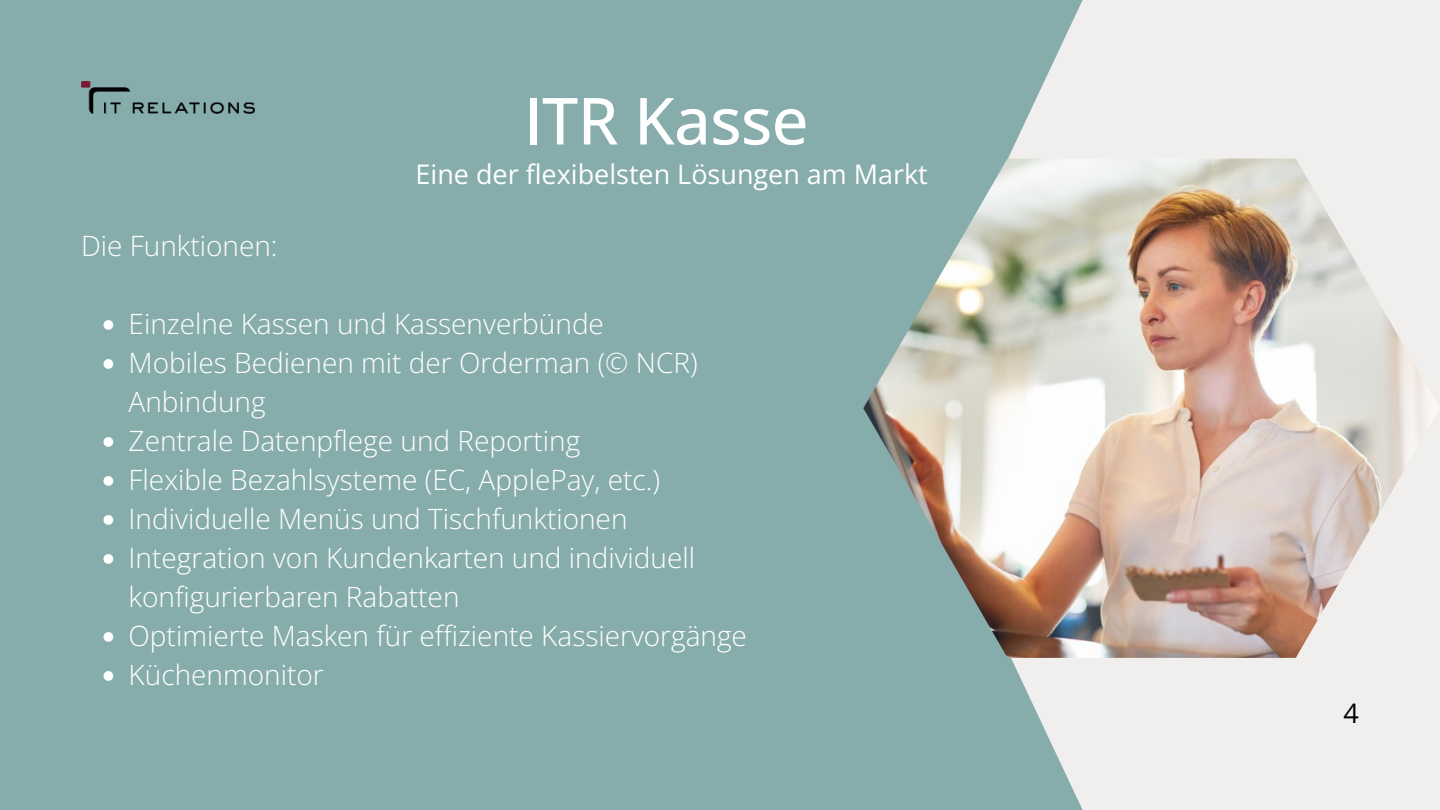
<style>
.page{position:relative;width:1440px;height:810px;background:#86acab}
.page>*{position:absolute;margin:0;border:0;box-sizing:border-box;transform-origin:0 0}
.t1{font:500 65px "Open Sans";letter-spacing:-.01em;color:#fff}
.t2{font:300 28px/39px "Open Sans";color:#fff}
.t3{font:27px "Open Sans";color:#fff}
.t4{font:27px "Open Sans";color:#000}
</style>
<div class="page">
<svg style="left:1007px;top:0;width:433px;height:810px;background:#e7e8e7"></svg>
<img style="left:863px;top:159px;width:577px;height:499px">
<svg style="left:104px;top:320px;width:9px;height:10px"></svg>
<svg style="left:104px;top:359px;width:9px;height:10px"></svg>
<svg style="left:104px;top:437px;width:9px;height:10px"></svg>
<svg style="left:104px;top:476px;width:9px;height:10px"></svg>
<svg style="left:104px;top:515px;width:9px;height:10px"></svg>
<svg style="left:104px;top:554px;width:9px;height:10px"></svg>
<svg style="left:104px;top:632px;width:9px;height:10px"></svg>
<svg style="left:104px;top:671px;width:9px;height:10px"></svg>
<img style="left:81px;top:81px;width:173px;height:33px">
<p class="t2" style="left:81px;top:226px;width:198px">Die Funktionen:</p>
<p class="t1" style="left:524px;top:75px;width:286px">ITR Kasse</p>
<p class="t3" style="left:416px;top:155px;width:514px">Eine der flexibelsten Lösungen am Markt</p>
<p class="t2" style="left:129px;top:304px;width:477px">Einzelne Kassen und Kassenverbünde</p>
<p class="t2" style="left:129px;top:343px;width:571px">Mobiles Bedienen mit der Orderman (© NCR)<br>Anbindung</p>
<p class="t2" style="left:129px;top:421px;width:453px">Zentrale Datenpflege und Reporting</p>
<p class="t2" style="left:129px;top:460px;width:533px">Flexible Bezahlsysteme (EC, ApplePay, etc.)</p>
<p class="t2" style="left:129px;top:499px;width:500px">Individuelle Menüs und Tischfunktionen</p>
<p class="t2" style="left:129px;top:538px;width:568px">Integration von Kundenkarten und individuell konfigurierbaren Rabatten</p>
<p class="t2" style="left:129px;top:616px;width:620px">Optimierte Masken für effiziente Kassiervorgänge</p>
<p class="t2" style="left:129px;top:655px;width:197px">Küchenmonitor</p>
<p class="t4" style="left:1344px;top:694px;width:17px">4</p>
</div>
